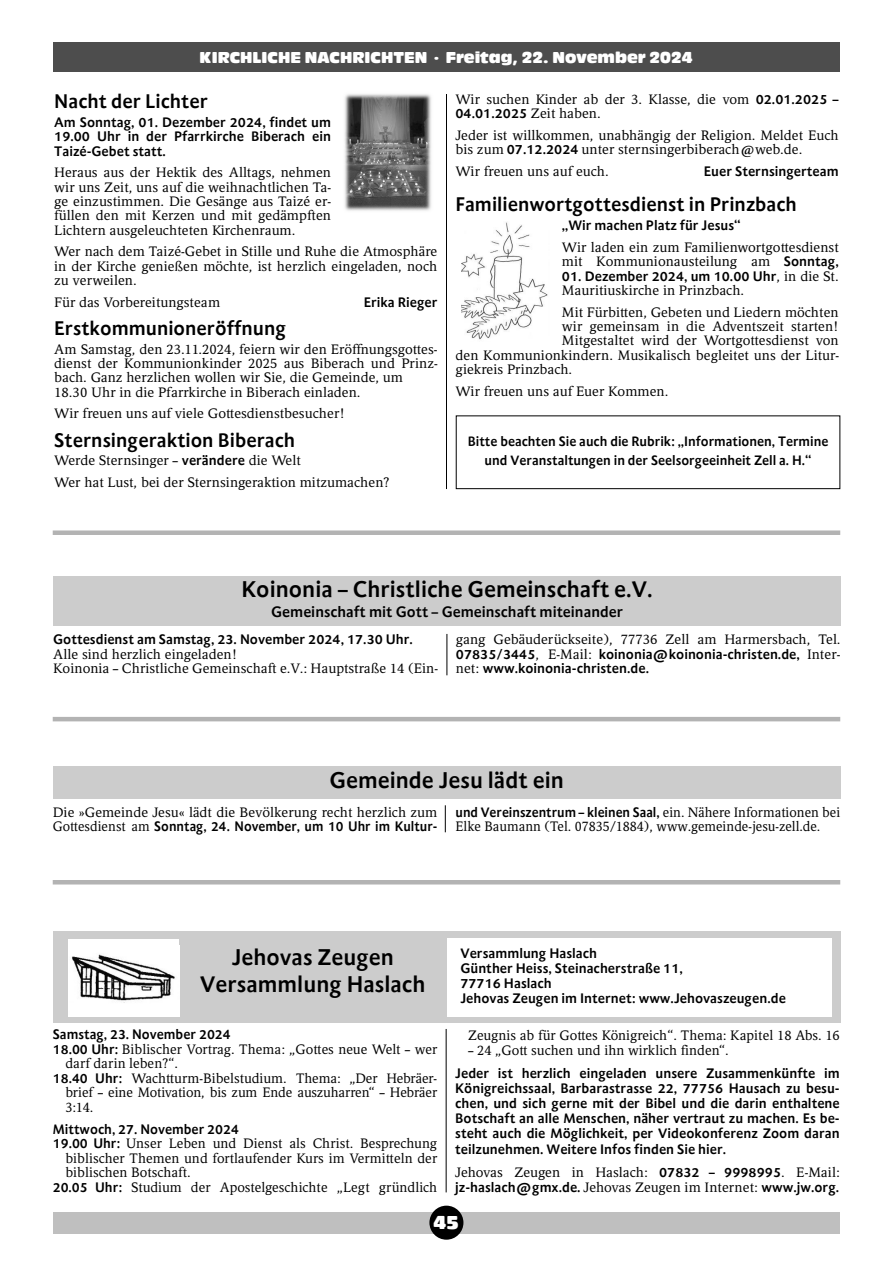
<style>
.page{position:relative;width:893px;height:1263px;background:#fff}
.page>*{position:absolute;margin:0;border:0;box-sizing:border-box;transform-origin:0 0}
.t1{font:700 22.5px "Schwabo Sans";color:#000}
.t2{font:700 19.5px "Schwabo Sans";color:#000}
.t3{font:19.5px "Antique Olive T Compact Ro 1";color:#fff}
.t4{font:16.5px "Antique Olive T Compact Ro 1";color:#fff}
.t5{font:700 15px "Schwabo Sans";color:#000}
.t6{font:13.65px/14.4px "Schwabo Serif";color:#000}
.t7{font:700 13.65px/15.1px "Schwabo Sans";color:#000;text-align:justify}
.t8{font:13.65px/14.4px "Schwabo Serif";color:#000;scale:.95 1}
.t9{font:700 13.5px/19.5px "Schwabo Sans";color:#000;text-align:center}
.s1{font-family:"Schwabo Sans";font-weight:700}
</style>
<div class="page">
<div style="left:53px;top:1212px;width:786px;height:21px;background:#bfbfbf"></div>
<div style="left:429px;top:1206px;width:34px;height:34px;background:#000;border-radius:50%"></div>
<div style="left:53px;top:43px;width:786px;height:29px;background:#4d4d4d"></div>
<img style="left:344px;top:94px;width:87px;height:117px">
<hr style="left:446px;top:94px;width:1px;height:395px;background:#000">
<div style="left:53px;top:766px;width:788px;height:33px;background:#ccc"></div>
<svg style="left:445px;top:805px;width:1px;height:27px"></svg>
<hr style="left:53px;top:717px;width:787px;height:4px;background:#b3b3b3">
<hr style="left:53px;top:880px;width:787px;height:4px;background:#b3b3b3">
<div style="left:53px;top:576px;width:788px;height:50px;background:#ccc"></div>
<hr style="left:447px;top:634px;width:1px;height:41px;background:#000">
<div style="left:53px;top:530px;width:787px;height:5px;background:#b3b3b3"></div>
<img style="left:462px;top:222px;width:86px;height:118px">
<hr style="left:446px;top:1029px;width:1px;height:163px;background:#000">
<div style="left:53px;top:931px;width:787px;height:92px;background:#ccc"></div>
<div style="left:448px;top:938px;width:384px;height:78px;background:#fff"></div>
<div style="left:69px;top:939px;width:110px;height:77px;background:#fff"></div>
<img style="left:72px;top:954px;width:103px;height:49px">
<div style="left:456px;top:415px;width:384px;height:74px;border:1px solid #000"></div>
<p class="t4" style="left:200px;top:51px;width:494px">KIRCHLICHE NACHRICHTEN · Freitag, 22. November 2024</p>
<p class="t2" style="left:54px;top:90px;width:155px">Nacht der Lichter</p>
<p class="t7" style="left:54px;top:115px;width:278px;line-height:14.4px">Am Sonntag, 01. Dezember 2024, findet um 19.00 Uhr in der Pfarrkirche Biberach ein Taizé-Gebet statt.</p>
<p class="t6" style="left:54px;top:166px;width:279px;text-align:justify">Heraus aus der Hektik des Alltags, nehmen wir uns Zeit, uns auf die weihnachtlichen Ta&shy;ge einzustimmen. Die Gesänge aus Taizé er&shy;füllen den mit Kerzen und mit gedämpften Lichtern ausgeleuchteten Kirchenraum.</p>
<p class="t6" style="left:54px;top:245px;width:385px;text-align:justify">Wer nach dem Taizé-Gebet in Stille und Ruhe die Atmosphäre in der Kirche genießen möchte, ist herzlich eingeladen, noch zu verweilen.</p>
<p class="t6" style="left:54px;top:296px;width:167px">Für das Vorbereitungsteam</p>
<p class="t7" style="left:364px;top:295px;width:75px">Erika Rieger</p>
<p class="t2" style="left:54px;top:317px;width:234px">Erstkommunioneröffnung</p>
<p class="t6" style="left:54px;top:343px;width:385px;text-align:justify">Am Samstag, den 23.11.2024, feiern wir den Eröffnungsgottes&shy;dienst der Kommunionkinder 2025 aus Biberach und Prinz&shy;bach. Ganz herzlichen wollen wir Sie, die Gemeinde, um</p>
<p class="t6" style="left:54px;top:386px;width:308px">18.30 Uhr in die Pfarrkirche in Biberach einladen.</p>
<p class="t6" style="left:54px;top:408px;width:292px">Wir freuen uns auf viele Gottesdienstbesucher!</p>
<p class="t2" style="left:54px;top:429px;width:243px">Sternsingeraktion Biberach</p>
<p class="t6" style="left:54px;top:454px;width:248px">Werde Sternsinger – <span class="s1">verändere</span> die Welt</p>
<p class="t6" style="left:54px;top:476px;width:337px">Wer hat Lust, bei der Sternsingeraktion mitzumachen?</p>
<p class="t6" style="left:455px;top:93px;width:385px">Wir suchen Kinder ab der 3. Klasse, die vom <span class="s1">02.01.2025 –<br>04.01.2025</span> Zeit haben.</p>
<p class="t6" style="left:455px;top:129px;width:385px">Jeder ist willkommen, unabhängig der Religion. Meldet Euch bis zum <span class="s1">07.12.2024</span> unter sternsingerbiberach@web.de.</p>
<p class="t6" style="left:455px;top:165px;width:155px">Wir freuen uns auf euch.</p>
<p class="t7" style="left:704px;top:164px;width:136px">Euer Sternsingerteam</p>
<p class="t2" style="left:455px;top:194px;width:343px">Familienwortgottesdienst in Prinzbach</p>
<p class="t7" style="left:562px;top:218px;width:180px">„Wir machen Platz für Jesus“</p>
<p class="t6" style="left:562px;top:241px;width:278px">Wir laden ein zum Familienwortgottesdienst mit Kommunionausteilung am <span class="s1">Sonntag,</span></p>
<p class="t6" style="left:562px;top:270px;width:278px"><span class="s1">01. Dezember 2024, um 10.00 Uhr</span>, in die St.<br>Mauritiuskirche in Prinzbach.</p>
<p class="t6" style="left:562px;top:306px;width:278px">Mit Fürbitten, Gebeten und Liedern möchten</p>
<p class="t6" style="left:562px;top:320px;width:278px">wir gemeinsam in die Adventszeit starten!</p>
<p class="t6" style="left:562px;top:334px;width:278px">Mitgestaltet wird der Wortgottesdienst von</p>
<p class="t6" style="left:455px;top:349px;width:385px">den Kommunionkindern. Musikalisch begleitet uns der Litur-</p>
<p class="t6" style="left:455px;top:363px;width:118px">giekreis Prinzbach.</p>
<p class="t6" style="left:455px;top:385px;width:214px">Wir freuen uns auf Euer Kommen.</p>
<p class="t9" style="left:468px;top:432px;width:362px">Bitte beachten Sie auch die Rubrik: „Informationen, Termine und Veranstaltungen in der Seelsorgeeinheit Zell a. H.“</p>
<p class="t1" style="left:241px;top:577px;width:413px">Koinonia – Christliche Gemeinschaft e.V.</p>
<p class="t5" style="left:271px;top:603px;width:353px">Gemeinschaft mit Gott – Gemeinschaft miteinander</p>
<p class="t7" style="left:53px;top:632px;width:361px">Gottesdienst am Samstag, 23. November 2024, 17.30 Uhr.</p>
<p class="t6" style="left:53px;top:648px;width:186px">Alle sind herzlich eingeladen!</p>
<p class="t6" style="left:53px;top:662px;width:386px">Koinonia – Christliche Gemeinschaft e.V.: Hauptstraße 14 (Ein-</p>
<p class="t6" style="left:456px;top:633px;width:386px;text-align:justify">gang Gebäuderückseite), 77736 Zell am Harmersbach, Tel.<br><span class="s1">07835/3445</span>, E-Mail: <span class="s1">koinonia@koinonia-christen.de,</span> Inter&shy;net: <span class="s1">www.koinonia-christen.de.</span></p>
<p class="t1" style="left:330px;top:767px;width:236px">Gemeinde Jesu lädt ein</p>
<p class="t6" style="left:53px;top:806px;width:386px">Die »Gemeinde Jesu« lädt die Bevölkerung recht herzlich zum<br>Gottesdienst am <span class="s1">Sonntag, 24. November, um 10 Uhr im Kultur-</span></p>
<p class="t8" style="left:455px;top:806px;width:406px"><span class="s1">und Vereinszentrum – kleinen Saal,</span> ein. Nähere Informationen bei<br>Elke Baumann (Tel. 07835/1884), www.gemeinde-jesu-zell.de.</p>
<p class="t1" style="left:232px;top:944px;width:163px">Jehovas Zeugen</p>
<p class="t1" style="left:200px;top:971px;width:227px">Versammlung Haslach</p>
<p class="t7" style="left:53px;top:1027px;width:180px">Samstag, 23. November 2024</p>
<p class="t6" style="left:66px;top:1043px;width:373px;text-indent:-13px"><span class="s1">18.00 Uhr:</span> Biblischer Vortrag. Thema: „Gottes neue Welt – wer darf darin leben?“.</p>
<p class="t6" style="left:65px;top:1072px;width:373px;text-align:justify;text-indent:-13px"><span class="s1">18.40 Uhr:</span> Wachtturm-Bibelstudium. Thema: „Der Hebräer&shy;brief – eine Motivation, bis zum Ende auszuharren“ – Hebräer 3:14.</p>
<p class="t7" style="left:53px;top:1122px;width:188px">Mittwoch, 27. November 2024</p>
<p class="t6" style="left:65px;top:1137px;width:373px;text-align:justify;text-indent:-13px"><span class="s1">19.00 Uhr:</span> Unser Leben und Dienst als Christ. Besprechung biblischer Themen und fortlaufender Kurs im Vermitteln der biblischen Botschaft.</p>
<p class="t6" style="left:53px;top:1181px;width:386px"><span class="s1">20.05 Uhr:</span> Studium der Apostelgeschichte „Legt gründlich</p>
<p class="t7" style="left:460px;top:946px;width:138px">Versammlung Haslach</p>
<p class="t7" style="left:460px;top:961px;width:224px">Günther Heiss, Steinacherstraße 11,</p>
<p class="t7" style="left:460px;top:976px;width:93px">77716 Haslach</p>
<p class="t7" style="left:460px;top:991px;width:327px">Jehovas Zeugen im Internet: www.Jehovaszeugen.de</p>
<p class="t6" style="left:468px;top:1029px;width:373px">Zeugnis ab für Gottes Königreich“. Thema: Kapitel 18 Abs. 16</p>
<p class="t6" style="left:468px;top:1044px;width:262px">– 24 „Gott suchen und ihn wirklich finden“.</p>
<p class="t7" style="left:455px;top:1066px;width:386px">Jeder ist herzlich eingeladen unsere Zusammenkünfte im Königreichssaal, Barbarastrasse 22, 77756 Hausach zu besu&shy;chen, und sich gerne mit der Bibel und die darin enthaltene Botschaft an alle Menschen, näher vertraut zu machen. Es be&shy;steht auch die Möglichkeit, per Videokonferenz Zoom daran teilzunehmen. Weitere Infos finden Sie hier.</p>
<p class="t6" style="left:455px;top:1165px;width:386px;line-height:15.1px">Jehovas Zeugen in Haslach: <span class="s1">07832 – 9998995</span>. E-Mail: <span class="s1">jz-haslach@gmx.de.</span> Jehovas Zeugen im Internet: <span class="s1">www.jw.org.</span></p>
<p class="t3" style="left:433px;top:1215px;width:27px">45</p>
</div>
